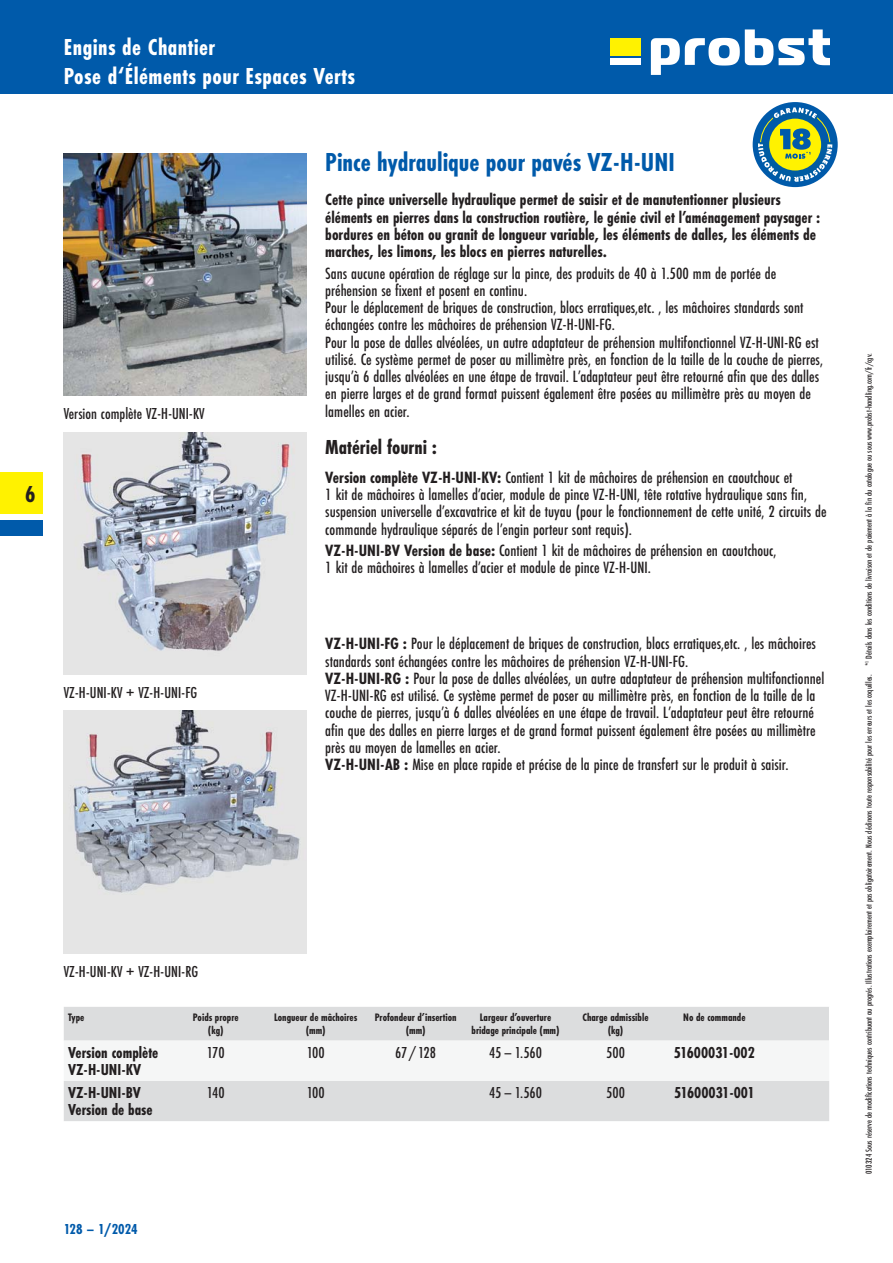
<style>
.page{position:relative;width:893px;height:1263px;background:#fff}
.page>*{position:absolute;margin:0;border:0;box-sizing:border-box;transform-origin:0 0}
.t1{font:700 27px "Futura PT Cond";color:#005aaa}
.t2{font:700 24px/28.5px "Futura PT Cond";letter-spacing:.02em;color:#fff}
.t3{font:700 24px "Futura PT Cond";color:#231f20}
.t4{font:700 21px "Futura PT Cond";color:#231f20}
.t5{font:500 16.95px/17.2px "Futura PT Cond";color:#231f20}
.t6{font:700 16.95px/17.2px "Futura PT Cond";color:#231f20}
.t7{font:500 16.5px "Futura PT Cond";color:#231f20}
.t8{font:700 16.5px/16.5px "Futura PT Cond";color:#231f20}
.t9{font:700 15px "Futura PT Cond";color:#005aaa}
.t10{font:700 11.25px/13.5px "Futura PT Cond";color:#231f20;text-align:center}
.t11{font:500 9px "Futura PT Cond";color:#231f20}
.s1{font-weight:700}
</style>
<div class="page">
<div style="left:0;top:0;width:893px;height:94px;background:#005aaa"></div>
<div style="left:610px;top:38px;width:31px;height:17px;background:#fff200"></div>
<svg style="left:651px;top:29px;width:178px;height:46px"></svg>
<div style="left:610px;top:58px;width:31px;height:7px;background:#fff"></div>
<div style="left:0;top:472px;width:43px;height:42px;background:#fff200"></div>
<div style="left:0;top:520px;width:43px;height:16px;background:#005aaa"></div>
<img style="left:64px;top:153px;width:242px;height:242px">
<img style="left:64px;top:432px;width:242px;height:242px">
<img style="left:64px;top:711px;width:242px;height:242px">
<div style="left:64px;top:1007px;width:765px;height:114px;background:#dcddde"></div>
<div style="left:64px;top:1040px;width:765px;height:41px;background:#f5f6f6"></div>
<div style="left:753px;top:102px;width:85px;height:85px;background:#005aaa;border-radius:50%"></div>
<svg style="left:771px;top:107px;width:48px;height:14px"></svg>
<div style="left:769px;top:119px;width:52px;height:52px;background:#fff200;border-radius:50%"></div>
<svg style="left:756px;top:128px;width:78px;height:55px"></svg>
<h2 class="t3" style="left:25px;top:482px;width:12px">6</h2>
<h2 class="t2" style="left:64px;top:34px;width:293px">Engins de Chantier<br>Pose d‘Éléments pour Espaces Verts</h2>
<p class="t7" style="left:64px;top:405px;width:142px">Version complète VZ- H- UNI- KV</p>
<p class="t7" style="left:64px;top:684px;width:135px">VZ-H-UNI-KV + VZ-H-UNI-FG</p>
<h1 class="t1" style="left:325px;top:149px;width:351px">Pince hydraulique pour pavés VZ-H-UNI</h1>
<p class="t6" style="left:325px;top:192px;width:496px">Cette pince universelle hydraulique permet de saisir et de manutentionner plusieurs éléments en pierres dans la construction routière, le génie civil et l’aménagement paysager : bordures en béton ou granit de longueur variable, les éléments de dalles, les éléments de marches, les limons, les blocs en pierres naturelles.</p>
<p class="t5" style="left:325px;top:265px;width:499px">Sans aucune opération de réglage sur la pince, des produits de 40 à 1.500 mm de portée de préhension se fixent et posent en continu.<br>Pour le déplacement de briques de construction, blocs erratiques,etc. , les mâchoires standards sont échangées contre les mâchoires de préhension VZ-H-UNI-FG.<br>Pour la pose de dalles alvéolées, un autre adaptateur de préhension multifonctionnel VZ-H-UNI-RG est utilisé. Ce système permet de poser au millimètre près, en fonction de la taille de la couche de pierres, jusqu’à 6 dalles alvéolées en une étape de travail. L’adaptateur peut être retourné afin que des dalles en pierre larges et de grand format puissent également être posées au millimètre près au moyen de lamelles en acier.</p>
<p class="t4" style="left:325px;top:436px;width:113px">Matériel fourni :</p>
<p class="t5" style="left:325px;top:469px;width:503px"><span class="s1">Version complète VZ- H- UNI- KV:</span> Contient 1 kit de mâchoires de préhension en caoutchouc et<br>1 kit de mâchoires à lamelles d’acier, module de pince VZ-H-UNI, tête rotative hydraulique sans fin, suspension universelle d’excavatrice et kit de tuyau (pour le fonctionnement de cette unité, 2 circuits de commande hydraulique séparés de l’engin porteur sont requis).</p>
<p class="t5" style="left:325px;top:543px;width:453px"><span class="s1">VZ- H- UNI- BV Version de base:</span> Contient 1 kit de mâchoires de préhension en caoutchouc,<br>1 kit de mâchoires à lamelles d’acier et module de pince VZ-H-UNI.</p>
<p class="t5" style="left:325px;top:636px;width:500px"><span class="s1">VZ- H- UNI- FG :</span> Pour le déplacement de briques de construction, blocs erratiques,etc. , les mâchoires standards sont échangées contre les mâchoires de préhension VZ-H-UNI-FG.<br><span class="s1">VZ- H- UNI- RG :</span> Pour la pose de dalles alvéolées, un autre adaptateur de préhension multifonctionnel VZ-H-UNI-RG est utilisé. Ce système permet de poser au millimètre près, en fonction de la taille de la couche de pierres, jusqu’à 6 dalles alvéolées en une étape de travail. L’adaptateur peut être retourné afin que des dalles en pierre larges et de grand format puissent également être posées au millimètre près au moyen de lamelles en acier.<br><span class="s1">VZ- H- UNI- AB :</span> Mise en place rapide et précise de la pince de transfert sur le produit à saisir.</p>
<p class="t7" style="left:64px;top:963px;width:136px">VZ-H-UNI-KV + VZ-H-UNI-RG</p>
<p class="t10" style="left:68px;top:1010px;width:18px">Type</p>
<p class="t10" style="left:193px;top:1010px;width:47px">Poids propre (kg)</p>
<p class="t10" style="left:274px;top:1010px;width:85px">Longueur de mâchoires (mm)</p>
<p class="t10" style="left:375px;top:1010px;width:83px">Profondeur d’insertion (mm)</p>
<p class="t10" style="left:472px;top:1010px;width:89px">Largeur d’ouverture bridage principale (mm)</p>
<p class="t10" style="left:582px;top:1010px;width:67px">Charge admissible (kg)</p>
<p class="t10" style="left:683px;top:1010px;width:64px">No de commande</p>
<p class="t8" style="left:68px;top:1045px;width:92px">Version complète<br>VZ- H- UNI- KV</p>
<p class="t7" style="left:207px;top:1044px;width:19px">170</p>
<p class="t7" style="left:307px;top:1044px;width:20px">100</p>
<p class="t7" style="left:395px;top:1044px;width:42px">67 / 128</p>
<p class="t7" style="left:489px;top:1044px;width:55px">45 – 1.560</p>
<p class="t7" style="left:606px;top:1044px;width:20px">500</p>
<p class="t8" style="left:674px;top:1045px;width:82px">51600031-002</p>
<p class="t8" style="left:68px;top:1085px;width:86px">VZ- H- UNI- BV<br>Version de base</p>
<p class="t7" style="left:207px;top:1084px;width:20px">140</p>
<p class="t7" style="left:307px;top:1084px;width:20px">100</p>
<p class="t7" style="left:489px;top:1084px;width:55px">45 – 1.560</p>
<p class="t7" style="left:606px;top:1084px;width:20px">500</p>
<p class="t8" style="left:674px;top:1085px;width:82px">51600031-001</p>
<p class="t9" style="left:64px;top:1221px;width:75px">128 – 1/2024</p>
<p class="t11" style="left:864px;top:1174px;width:822px;rotate:-90deg">010324 Sous réserve de modifications techniques contribuant au progrés. Illustrations exemplairement et pas obligatoirement. Nous déclinons toute responsabilité pour les erreurs et les coquilles. *<sup>1</sup> Détails dans les conditions de livraison et de paiement à la fin du catalogue ou sous www.probst-handling.com/fr/cgv.</p>
</div>
